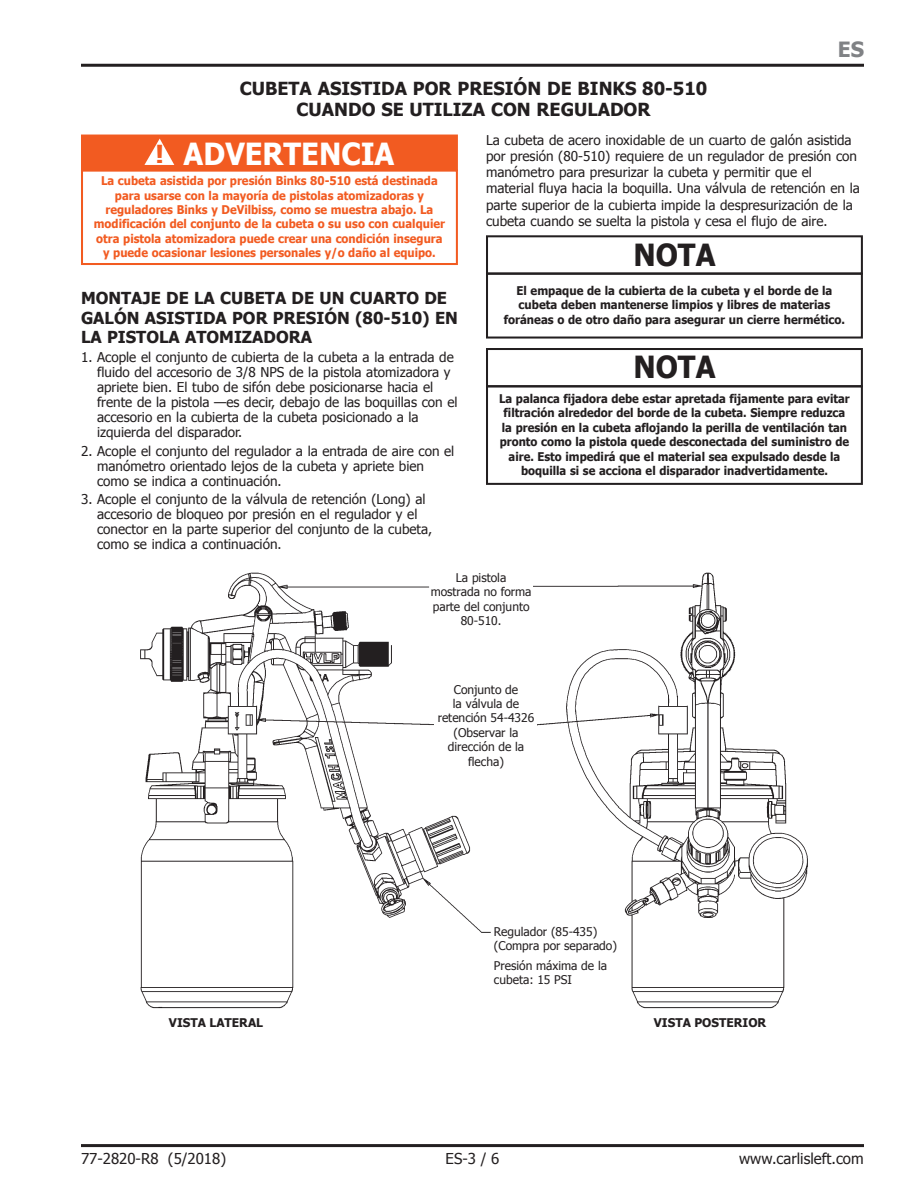
<style>
.page{position:relative;width:918px;height:1188px;background:#fff}
.page>*{position:absolute;margin:0;border:0;box-sizing:border-box;transform-origin:0 0}
.t1{font:700 30.45px "Tahoma";color:#fff;scale:.95 1}
.t2{font:700 30.45px "Tahoma";color:#231f20;scale:.95 1}
.t3{font:700 24.75px "Tahoma";color:#f25b21}
.t4{font:700 21px "Tahoma";color:#808285}
.t5{font:700 18px/21.6px "Tahoma";color:#231f20;text-align:center}
.t6{font:700 16.5px/19.5px "Tahoma";color:#231f20}
.t7{font:15px "Tahoma";color:#231f20}
.t8{font:13.5px/15px "Tahoma";color:#231f20}
.t9{font:700 12px/14.4px "Tahoma";color:#231f20;text-align:center;scale:.94 1}
.t10{font:700 12px/14.4px "Tahoma";color:#f25b21;text-align:center;scale:.94 1}
.t11{font:12px/14.4px "Tahoma";color:#231f20;text-align:center}
.t12{font:700 12px/14.4px "Tahoma";color:#231f20;text-align:center;scale:.95 1}
.t13{font:700 12px "Tahoma";color:#231f20}
</style>
<div class="page">
<hr style="left:81px;top:64px;width:783px;height:3px;background:#231f20">
<hr style="left:81px;top:1144px;width:783px;height:3px;background:#231f20">
<div style="left:81px;top:170px;width:377px;height:95px;border:2px solid #f25b21"></div>
<div style="left:82px;top:136px;width:375px;height:34px;background:#f25b21"></div>
<svg style="left:144px;top:139px;width:30px;height:26px"></svg>
<div style="left:81px;top:135px;width:377px;height:36px;border:2px solid #f25b21"></div>
<div style="left:486px;top:273px;width:377px;height:66px;border:2px solid #231f20"></div>
<div style="left:486px;top:235px;width:377px;height:40px;border:2px solid #231f20"></div>
<div style="left:486px;top:385px;width:377px;height:100px;border:2px solid #231f20"></div>
<div style="left:486px;top:348px;width:377px;height:39px;border:2px solid #231f20"></div>
<img style="left:140px;top:572px;width:668px;height:437px">
<div style="left:430px;top:573px;width:102px;height:57px;background:#fff"></div>
<div style="left:435px;top:671px;width:102px;height:107px;background:#fff"></div>
<div style="left:494px;top:927px;width:135px;height:23px;background:#fff"></div>
<div style="left:494px;top:960px;width:119px;height:39px;background:#fff"></div>
<h3 class="t4" style="left:838px;top:35px;width:28px">ES</h3>
<p class="t5" style="left:240px;top:76px;width:469px">CUBETA ASISTIDA POR PRESIÓN DE BINKS 80-510<br>CUANDO SE UTILIZA CON REGULADOR</p>
<p class="t8" style="left:486px;top:131px;width:375px;line-height:16.2px">La cubeta de acero inoxidable de un cuarto de galón asistida por presión (80-510) requiere de un regulador de presión con manómetro para presurizar la cubeta y permitir que el material fluya hacia la boquilla. Una válvula de retención en la parte superior de la cubierta impide la despresurización de la cubeta cuando se suelta la pistola y cesa el flujo de aire.</p>
<p class="t3" style="left:155px;top:137px;width:10px">!</p>
<p class="t1" style="left:184px;top:133px;width:223px">ADVERTENCIA</p>
<p class="t10" style="left:94px;top:173px;width:375px">La cubeta asistida por presión Binks 80-510 está destinada para usarse con la mayoría de pistolas atomizadoras y reguladores Binks y DeVilbiss, como se muestra abajo. La modificación del conjunto de la cubeta o su uso con cualquier otra pistola atomizadora puede crear una condición insegura y puede ocasionar lesiones personales y/o daño al equipo.</p>
<p class="t2" style="left:633px;top:233px;width:88px">NOTA</p>
<p class="t6" style="left:81px;top:287px;width:378px">MONTAJE DE LA CUBETA DE UN CUARTO DE<br>GALÓN ASISTIDA POR PRESIÓN (80-510) EN<br>LA PISTOLA ATOMIZADORA</p>
<p class="t8" style="left:97px;top:349px;width:362px;text-indent:-16px">1. Acople el conjunto de cubierta de la cubeta a la entrada de fluido del accesorio de 3/8 NPS de la pistola atomizadora y apriete bien. El tubo de sifón debe posicionarse hacia el frente de la pistola —es decir, debajo de las boquillas con el accesorio en la cubierta de la cubeta posicionado a la izquierda del disparador.</p>
<p class="t8" style="left:97px;top:443px;width:359px;text-indent:-16px">2. Acople el conjunto del regulador a la entrada de aire con el manómetro orientado lejos de la cubeta y apriete bien como se indica a continuación.</p>
<p class="t8" style="left:97px;top:491px;width:337px;text-indent:-16px">3. Acople el conjunto de la válvula de retención (Long) al accesorio de bloqueo por presión en el regulador y el conector en la parte superior del conjunto de la cubeta, como se indica a continuación.</p>
<p class="t12" style="left:504px;top:283px;width:361px">El empaque de la cubierta de la cubeta y el borde de la cubeta deben mantenerse limpios y libres de materias foráneas o de otro daño para asegurar un cierre hermético.</p>
<p class="t2" style="left:633px;top:346px;width:88px">NOTA</p>
<p class="t9" style="left:499px;top:391px;width:375px">La palanca fijadora debe estar apretada fijamente para evitar filtración alrededor del borde de la cubeta. Siempre reduzca la presión en la cubeta aflojando la perilla de ventilación tan pronto como la pistola quede desconectada del suministro de aire. Esto impedirá que el material sea expulsado desde la boquilla si se acciona el disparador inadvertidamente.</p>
<p class="t11" style="left:431px;top:570px;width:102px">La pistola mostrada no forma parte del conjunto<br>80-510.</p>
<p class="t11" style="left:438px;top:681px;width:98px">Conjunto de<br>la válvula de retención 54-4326</p>
<p class="t11" style="left:448px;top:725px;width:78px">(Observar la dirección de la flecha)</p>
<p class="t11" style="left:494px;top:924px;width:125px;text-align:left">Regulador (85-435) (Compra por separado)</p>
<p class="t11" style="left:494px;top:957px;width:115px;text-align:left">Presión máxima de la cubeta: 15 PSI</p>
<p class="t13" style="left:169px;top:1014px;width:96px">VISTA LATERAL</p>
<p class="t13" style="left:654px;top:1014px;width:114px">VISTA POSTERIOR</p>
<p class="t7" style="left:81px;top:1148px;width:147px">77-2820-R8 (5/2018)</p>
<p class="t7" style="left:446px;top:1148px;width:55px">ES-3 / 6</p>
<p class="t7" style="left:739px;top:1148px;width:126px">www.carlisleft.com</p>
</div>
